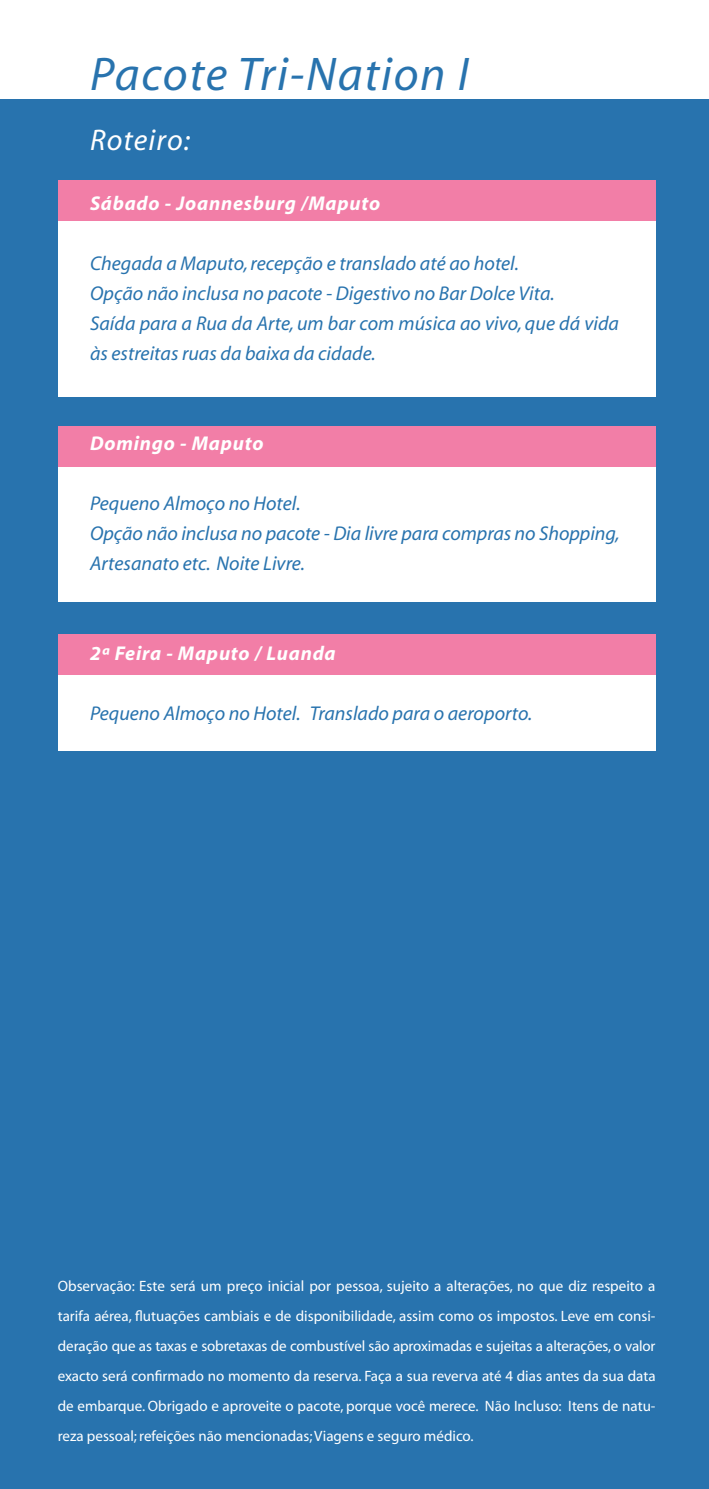
<style>
.page{position:relative;width:709px;height:1489px;background:#fff}
.page>*{position:absolute;margin:0;border:0;box-sizing:border-box;transform-origin:0 0}
.t1{font:italic 47.5px "Myriad";letter-spacing:.035em;color:#2873ae}
.t2{font:italic 30px "Myriad";letter-spacing:.035em;color:#fff}
.t3{font:italic 20px/30px "Myriad";color:#2873ae}
.t4{font:italic 700 20px "Myriad";letter-spacing:.035em;color:#fff}
.t5{font:15px/30px "Myriad";color:#fff;text-align:justify}
</style>
<div class="page">
<div style="left:0;top:100px;width:709px;height:1388px;background:#2873ae"></div>
<div style="left:58px;top:214px;width:597px;height:183px;background:#fff"></div>
<div style="left:58px;top:441px;width:597px;height:161px;background:#fff"></div>
<div style="left:58px;top:649px;width:597px;height:101px;background:#fff"></div>
<div style="left:58px;top:181px;width:597px;height:40px;background:#f27ea7"></div>
<div style="left:58px;top:426px;width:597px;height:40px;background:#f27ea7"></div>
<div style="left:58px;top:635px;width:597px;height:40px;background:#f27ea7"></div>
<p class="t1" style="left:90px;top:51px;width:380px">Pacote Tri-Nation I</p>
<p class="t2" style="left:90px;top:125px;width:102px">Roteiro:</p>
<p class="t4" style="left:90px;top:193px;width:292px">Sábado - Joannesburg /Maputo</p>
<p class="t3" style="left:90px;top:249px;width:430px">Chegada a Maputo, recepção e translado até ao hotel.</p>
<p class="t3" style="left:90px;top:279px;width:466px">Opção não inclusa no pacote - Digestivo no Bar Dolce Vita.</p>
<p class="t3" style="left:90px;top:309px;width:530px">Saída para a Rua da Arte, um bar com música ao vivo, que dá vida às estreitas ruas da baixa da cidade.</p>
<p class="t4" style="left:90px;top:433px;width:175px">Domingo - Maputo</p>
<p class="t3" style="left:90px;top:489px;width:212px">Pequeno Almoço no Hotel.</p>
<p class="t3" style="left:90px;top:519px;width:531px">Opção não inclusa no pacote - Dia livre para compras no Shopping,<br>Artesanato etc. Noite Livre.</p>
<p class="t4" style="left:90px;top:643px;width:247px">2ª Feira - Maputo / Luanda</p>
<p class="t3" style="left:90px;top:699px;width:444px">Pequeno Almoço no Hotel. Translado para o aeroporto.</p>
<p class="t5" style="left:58px;top:1271px;width:599px">Observação: Este será um preço inicial por pessoa, sujeito a alterações, no que diz respeito a tarifa aérea, flutuações cambiais e de disponibilidade, assim como os impostos. Leve em consi&shy;deração que as taxas e sobretaxas de combustível são aproximadas e sujeitas a alterações, o valor exacto será confirmado no momento da reserva. Faça a sua reverva até 4 dias antes da sua data</p>
<p class="t5" style="left:58px;top:1391px;width:599px">de embarque. Obrigado e aproveite o pacote, porque você merece. Não Incluso: Itens de natu&shy;reza pessoal; refeições não mencionadas; Viagens e seguro médico.</p>
</div>
